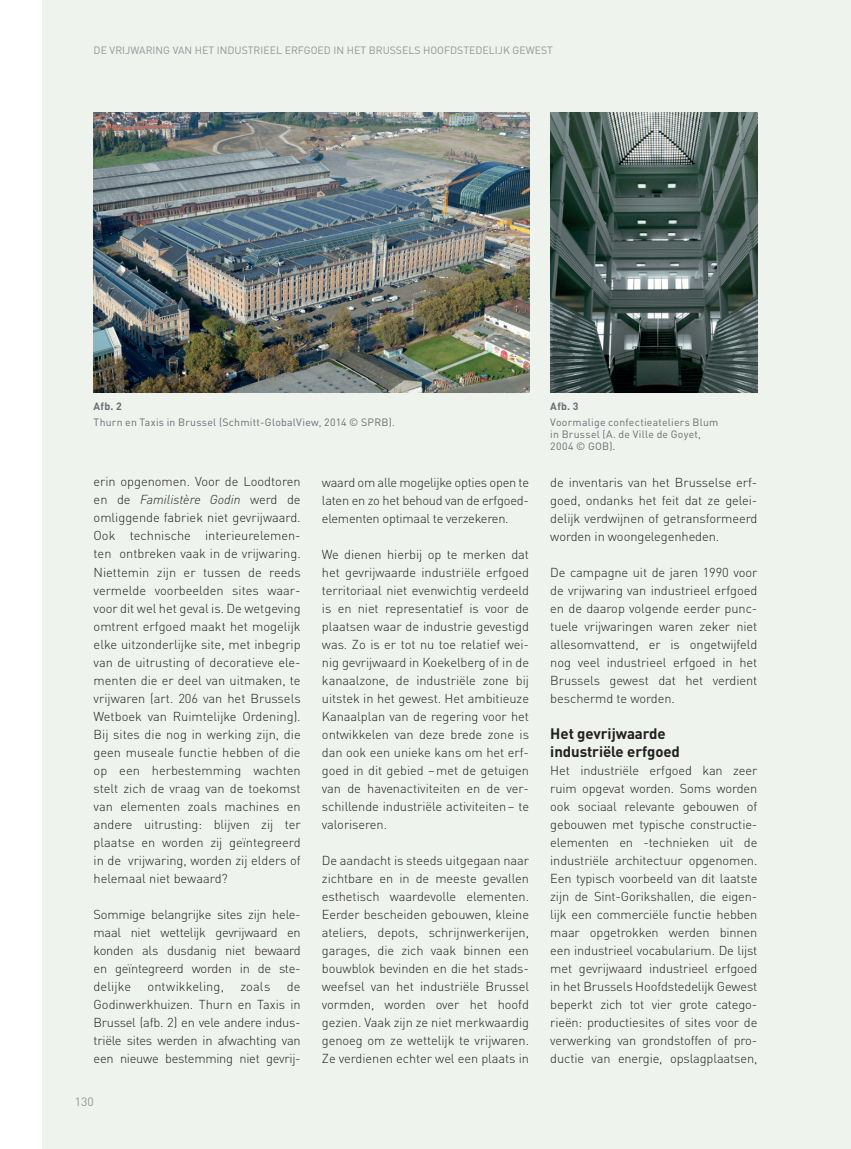
<style>
.page{position:relative;width:851px;height:1149px;background:#fff}
.page>*{position:absolute;margin:0;border:0;box-sizing:border-box;transform-origin:0 0}
.t1{font:700 15px/18px "DIN";letter-spacing:-.005em;color:#231f20}
.t2{font:300 12.9px/18px "DIN";letter-spacing:-.005em;color:#231f20;text-align:justify}
.t3{font:italic 300 12.9px "DINOT";color:#231f20}
.t4{font:12px "DIN";color:#939598}
.t5{font:10.5px/12px "DIN";letter-spacing:.02em;color:#6c6d70}
.t6{font:10.5px "DIN";color:#939598}
.t7{font:700 10.5px "DIN";color:#6c6d70}
.s1{font-family:"DIN";font-style:normal}
</style>
<div class="page">
<div style="left:43px;top:0;width:807px;height:1148px;background:#eef3ee"></div>
<img style="left:550px;top:113px;width:207px;height:279px">
<img style="left:94px;top:113px;width:435px;height:279px">
<p class="t6" style="left:94px;top:44px;width:461px">De vrijwari ng van h et i ndustri eel erfgoed i n h et Brussels Hoofdstedelijk Gewest</p>
<p class="t7" style="left:94px;top:399px;width:30px">Afb. 2</p>
<p class="t5" style="left:94px;top:416px;width:275px">Thurn en Taxis in Brussel (Schmitt-GlobalView, 2014 © SPR</p>
<p class="t5" style="left:381px;top:416px;width:15px">B).</p>
<p class="t2" style="left:94px;top:472px;width:208px">erin opgenomen. Voor de Loodtoren</p>
<p class="t3" style="left:94px;top:491px;width:208px"><span class="s1">en de</span> Familistère Godin <span class="s1">werd de</span></p>
<p class="t2" style="left:94px;top:508px;width:208px">omliggende fabriek niet gevrijwaard.<br>Ook technische interieurelemen&shy;ten ontbreken vaak in de vrijwaring.<br>N iettemin zijn er tussen de reeds vermelde voorbeelden sites waar&shy;voor dit wel het geval is. De wetgeving omtrent erfgoed maakt het mogelijk elke uitzonderlijke site, met inbegrip van de uitrusting of decoratieve ele&shy;menten die er deel van uitmaken, te vrijwaren (art. 206 van het B russels Wetboek van Ruimtelijke Ordening).<br>Bij sites die nog in werking zijn, die geen museale functie hebben of die op een herbestemming wachten stelt zich de vraag van de toekomst van elementen zoals machines en andere uitrusting: blijven zij ter plaatse en worden zij geïntegreerd in de vrijwaring, worden zij elders of helemaal niet bewaard?</p>
<p class="t2" style="left:94px;top:904px;width:208px">Sommige belangrijke sites zijn hele&shy;maal niet wettelijk gevrijwaard en konden als dusdanig niet bewaard en geïntegreerd worden in de ste&shy;delijke</p>
<p class="t2" style="left:94px;top:976px;width:208px;text-indent:193px">de Godinwerkhuizen. Thurn en Taxis in B russel (afb. 2) en vele andere indus&shy;triële sites werden in afwachting van een nieuwe bestemming niet gevrij-</p>
<p class="t2" style="left:147px;top:976px;width:78px">ontwikkeling,</p>
<p class="t2" style="left:240px;top:976px;width:31px">zoals</p>
<p class="t4" style="left:75px;top:1094px;width:20px">130</p>
<p class="t2" style="left:322px;top:472px;width:208px">waard om alle mogelijke opties open te laten en zo het behoud van de erfgoed&shy;elementen optimaal te verzekeren.</p>
<p class="t2" style="left:322px;top:544px;width:209px">We dienen hierbij op te merken dat het gevrijwaarde industriële erfgoed territoriaal niet evenwichtig verdeeld is en niet representatief is voor de plaatsen waar de industrie gevestigd was. Zo is er tot nu toe relatief wei&shy;nig gevrijwaard in Koekelberg of in de kanaalzone, de industriële zone bij uitstek in het gewest. Het ambitieuze Kanaalplan van de regering voor het ontwikkelen van deze brede zone is dan ook een unieke kans om het erf&shy;goed in dit gebied –met de getuigen van de havenactiviteiten en de ver&shy;schillende industriële activiteiten– te valoriseren.</p>
<p class="t2" style="left:322px;top:850px;width:208px">De aandacht is steeds uitgegaan naar zichtbare en in de meeste gevallen esthetisch waardevolle elementen.<br>Eerder bescheiden gebouwen, kleine ateliers, depots, schrijnwerkerijen, garages, die zich vaak binnen een bouwblok bevinden en die het stads&shy;weefsel van het industriële B russel vormden, worden over het hoofd gezien. Vaak zijn ze niet merkwaardig genoeg om ze wettelijk te vrijwaren.<br>Ze verdienen echter wel een plaats in</p>
<p class="t7" style="left:550px;top:399px;width:30px">Afb. 3</p>
<p class="t5" style="left:550px;top:416px;width:170px">Voormalige confectieateliers Blum in Brussel (A. de Ville de Goyet,<br>2004 © GO B).</p>
<p class="t2" style="left:550px;top:472px;width:208px">de inventaris van het B russelse erf&shy;goed, ondanks het feit dat ze gelei&shy;delijk verdwijnen of getransformeerd worden in woongelegenheden.</p>
<p class="t2" style="left:550px;top:562px;width:208px">De campagne uit de jaren 1990 voor de vrijwaring van industrieel erfgoed en de daarop volgende eerder punc&shy;tuele vrijwaringen waren zeker niet allesomvattend, er is ongetwijfeld nog veel industrieel erfgoed in het B russels gewest dat het verdient beschermd te worden.</p>
<p class="t1" style="left:550px;top:723px;width:131px">H et gevrijwaarde industriële erfgoed</p>
<p class="t2" style="left:550px;top:760px;width:208px">H et industriële erfgoed kan zeer ruim opgevat worden. Soms worden ook sociaal relevante gebouwen of gebouwen met typische constructie&shy;elementen en -technieken uit de industriële architectuur opgenomen.<br>Een typisch voorbeeld van dit laatste zijn de Sint-Gorikshallen, die eigen&shy;lijk een commerciële functie hebben maar opgetrokken werden binnen een industrieel vocabularium. De lijst met gevrijwaard industrieel erfgoed in het B russels H oofdstedelijk Gewest beperkt zich tot vier grote catego&shy;rieën: productiesites of sites voor de verwerking van grondstoffen of pro&shy;ductie van energie, opslagplaatsen,</p>
</div>
